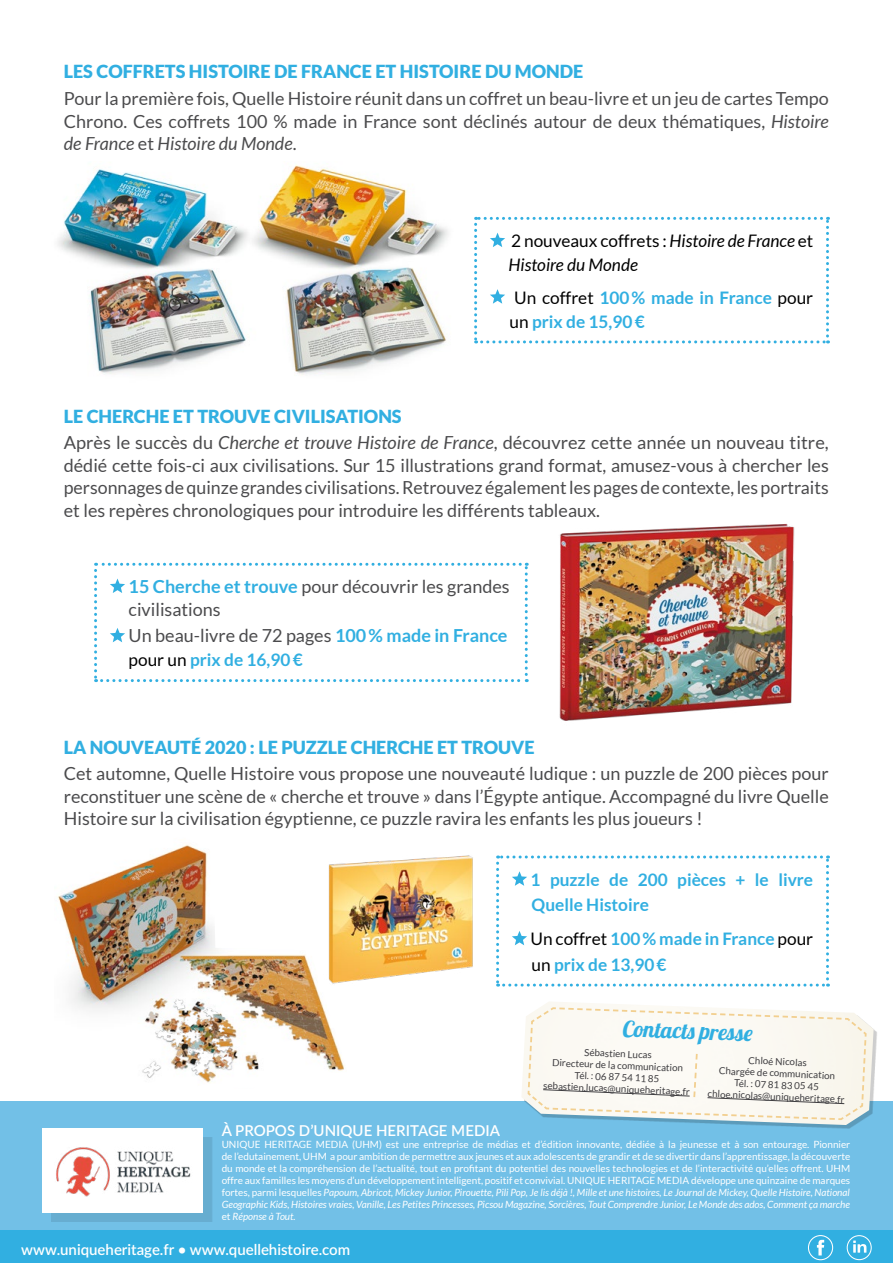
<style>
.page{position:relative;width:893px;height:1263px;background:#fff}
.page>*{position:absolute;margin:0;border:0;box-sizing:border-box;transform-origin:0 0}
.t1{font:22.5px "Lobster 1.4";color:#31afe1}
.t2{font:18px/22.5px "Lato";color:#4b4b4d;text-align:justify}
.t3{font:900 18px "Lato";color:#31afe1}
.t4{font:700 17.25px/25.5px "Lato";color:#31afe1}
.t5{font:italic 17.25px/24px "Lato";color:#000}
.t6{font:600 15px "Lato";color:#fff}
.t7{font:10.05px/12px "Lato";color:#fff;text-align:justify}
.t8{font:9.75px "Lato";color:#3e3d40}
.s1{font-style:italic}
.s2{font-style:normal}
.s3{font-weight:400;color:#000}
.s4{font-weight:700;color:#31afe1}
</style>
<div class="page">
<img style="left:347px;top:855px;width:126px;height:127px">
<div style="left:0;top:1101px;width:893px;height:162px;background:#72c0e7"></div>
<div style="left:0;top:1230px;width:893px;height:33px;background:#31afe1"></div>
<div style="left:51px;top:1137px;width:161px;height:85px;background:#66add0"></div>
<div style="left:43px;top:1129px;width:160px;height:84px;background:#fff"></div>
<img style="left:56px;top:1147px;width:135px;height:49px">
<svg style="left:817px;top:1240px;width:7px;height:15px"></svg>
<div style="left:808px;top:1235px;width:25px;height:25px;border:1px solid #fff;border-radius:50%"></div>
<div style="left:847px;top:1235px;width:25px;height:25px;border:1px solid #fff;border-radius:50%"></div>
<svg style="left:853px;top:1240px;width:13px;height:12px"></svg>
<div style="left:524px;top:1004px;width:353px;height:125px;background:#000;opacity:.2"></div>
<img style="left:522px;top:1002px;width:352px;height:123px">
<svg style="left:527px;top:1006px;width:340px;height:115px"></svg>
<svg style="left:496px;top:855px;width:333px;height:131px"></svg>
<img style="left:58px;top:169px;width:177px;height:205px">
<img style="left:235px;top:165px;width:213px;height:210px">
<svg style="left:474px;top:217px;width:355px;height:126px"></svg>
<img style="left:559px;top:523px;width:236px;height:198px">
<svg style="left:94px;top:563px;width:434px;height:119px"></svg>
<img style="left:58px;top:845px;width:289px;height:238px">
<p class="t3" style="left:64px;top:61px;width:521px">LES COFFRETS HISTOIRE DE FRANCE ET HISTOIRE DU MONDE</p>
<p class="t2" style="left:64px;top:87px;width:767px">Pour la première fois, Quelle Histoire réunit dans un coffret un beau-livre et un jeu de cartes Tempo Chrono. Ces coffrets 100 % made in France sont déclinés autour de deux thématiques, <span class="s1">Histoire de France</span> et <span class="s1">Histoire du Monde</span>.</p>
<p class="t5" style="left:508px;top:229px;width:306px"><span class="s2">2 nouveaux coffrets :</span> Histoire de France <span class="s2">et<br></span>Histoire du Monde</p>
<p class="t4" style="left:510px;top:285px;width:305px;line-height:24px"><span class="s3">Un coffret</span> 100% made in France <span class="s3">pour un</span> prix de 15,90€</p>
<p class="t3" style="left:64px;top:405px;width:339px">LE CHERCHE ET TROUVE CIVILISATIONS</p>
<p class="t2" style="left:64px;top:431px;width:767px">Après le succès du <span class="s1">Cherche et trouve Histoire de France</span>, découvrez cette année un nouveau titre, dédié cette fois-ci aux civilisations. Sur 15 illustrations grand format, amusez-vous à chercher les personnages de quinze grandes civilisations. Retrouvez également les pages de contexte, les portraits et les repères chronologiques pour introduire les différents tableaux.</p>
<p class="t2" style="left:129px;top:575px;width:383px"><span class="s4">15 Cherche et trouve</span> pour découvrir les grandes civilisations</p>
<p class="t2" style="left:129px;top:624px;width:380px">Un beau-livre de 72 pages <span class="s4">100% made in France</span></p>
<p class="t4" style="left:129px;top:647px;width:176px"><span class="s3">pour un</span> prix de 16,90€</p>
<p class="t3" style="left:64px;top:736px;width:472px">LA NOUVEAUTÉ 2020 : LE PUZZLE CHERCHE ET TROUVE</p>
<p class="t2" style="left:64px;top:762px;width:766px">Cet automne, Quelle Histoire vous propose une nouveauté ludique : un puzzle de 200 pièces pour reconstituer une scène de « cherche et trouve » dans l’Égypte antique. Accompagné du livre Quelle Histoire sur la civilisation égyptienne, ce puzzle ravira les enfants les plus joueurs !</p>
<p class="t4" style="left:530px;top:866px;width:284px">1 puzzle de 200 pièces + le livre<br>Quelle Histoire</p>
<p class="t4" style="left:530px;top:926px;width:284px"><span class="s3">Un coffret</span> 100% made in France <span class="s3">pour un</span> prix de 13,90€</p>
<p class="t1" style="left:623px;top:1014px;width:131px;rotate:2deg">Contacts presse</p>
<p class="t8" style="left:584px;top:1047px;width:69px;rotate:2deg">Sébastien Lucas</p>
<p class="t8" style="left:552px;top:1057px;width:132px;rotate:2deg">Directeur de la communication</p>
<p class="t8" style="left:575px;top:1070px;width:86px;rotate:2deg">Tél. : 06 87 54 11 85</p>
<p class="t8" style="left:543px;top:1081px;width:148px;rotate:2deg">sebastien.lucas@uniqueheritage.fr</p>
<p class="t8" style="left:748px;top:1055px;width:60px;rotate:2deg">Chloé Nicolas</p>
<p class="t8" style="left:719px;top:1065px;width:118px;rotate:2deg">Chargée de communication</p>
<p class="t8" style="left:734px;top:1078px;width:86px;rotate:2deg">Tél. : 07 81 83 05 45</p>
<p class="t8" style="left:708px;top:1088px;width:138px;rotate:2deg">chloe.nicolas@uniqueheritage.fr</p>
<p class="t6" style="left:222px;top:1119px;width:280px">À PROPOS D’UNIQUE HERITAGE MEDIA</p>
<p class="t7" style="left:222px;top:1138px;width:630px">UNIQUE HERITAGE MEDIA (UHM) est une entreprise de médias et d’édition innovante, dédiée à la jeunesse et à son entourage. Pionnier de l’edutainement, UHM a pour ambition de permettre aux jeunes et aux adolescents de grandir et de se divertir dans l’apprentissage, la découverte du monde et la compréhension de l’actualité, tout en profitant du potentiel des nouvelles technologies et de l’interactivité qu’elles offrent. UHM offre aux familles les moyens d’un développement intelligent, positif et convivial. UNIQUE HERITAGE MEDIA développe une quinzaine de marques fortes, parmi lesquelles <span class="s1">Papoum, Abricot, Mickey Junior, Pirouette, Pili Pop, Je lis déjà !, Mille et une histoires, Le Journal de Mickey, Quelle Histoire, National Geographic Kids, Histoires vraies, Vanille, Les Petites Princesses, Picsou Magazine, Sorcières, Tout Comprendre Junior, Le Monde des ados, Comment ça marche </span>et <span class="s1">Réponse à Tout.</span></p>
<p class="t6" style="left:21px;top:1238px;width:331px">www.uniqueheritage.fr • www.quellehistoire.com</p>
</div>
